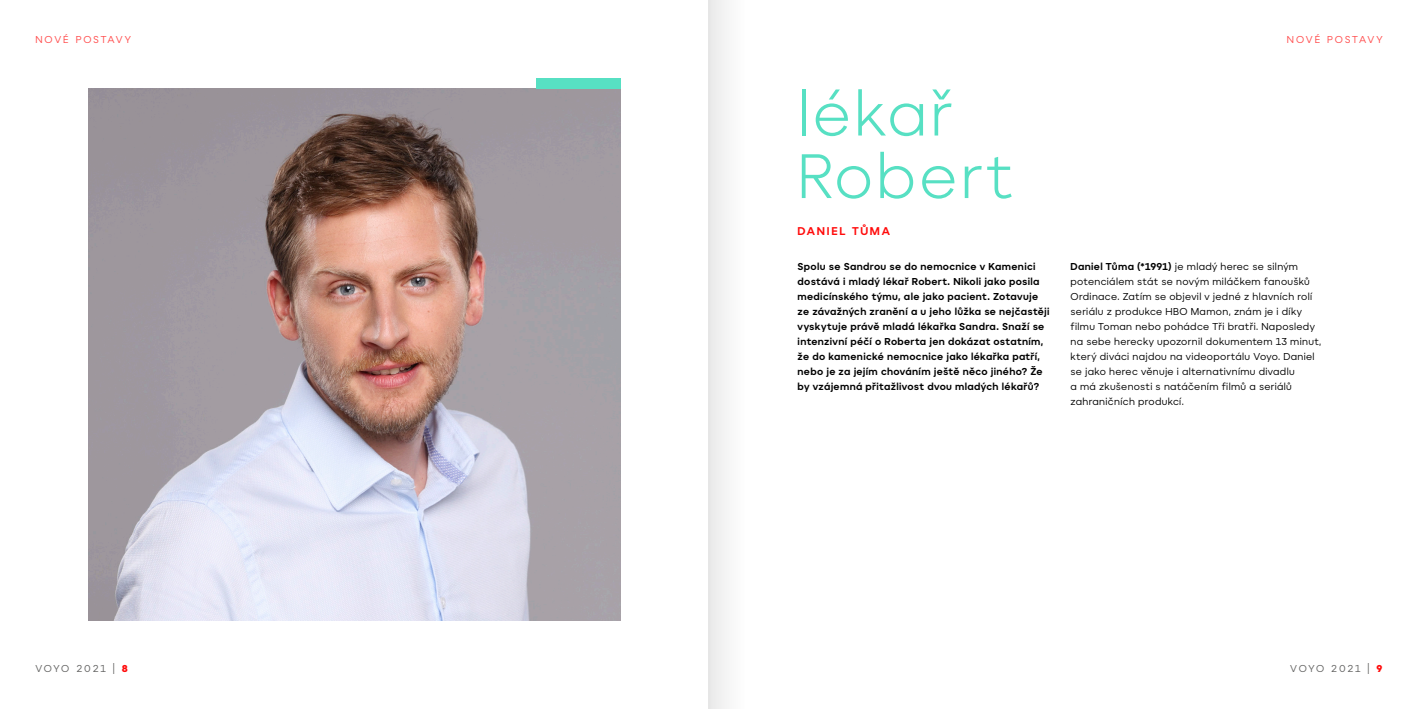
<style>
.page{position:relative;width:1418px;height:709px;background:#fff}
.page>*{position:absolute;margin:0;border:0;box-sizing:border-box;transform-origin:0 0}
.t1{font:62.5px/62.5px "Organica L";letter-spacing:.05em;color:#57e0c3}
.t2{font:700 11.25px "Organica R";letter-spacing:.15em;color:#ff0b0b}
.t3{font:10px/15px "Organica R";letter-spacing:.03em;color:#000}
.t4{font:700 10px/15px "Organica R";letter-spacing:.03em;color:#000}
.t5{font:10px "Organica R";letter-spacing:.175em;color:#ff4d4d}
.t6{font:10px "Organica R";letter-spacing:.16em;color:#636362}
.s1{font-weight:700}
.s2{font-family:"Organica M";font-weight:700;color:#ff0b0b}
</style>
<div class="page">
<div style="left:709px;top:0;width:35px;height:709px;background:#f4f4f4"></div>
<img style="left:89px;top:89px;width:531px;height:531px">
<div style="left:536px;top:78px;width:84px;height:11px;background:#57e0c3"></div>
<p class="t5" style="left:35px;top:34px;width:97px">NOVÉ POSTAVY</p>
<p class="t5" style="left:1286px;top:34px;width:97px">NOVÉ POSTAVY</p>
<p class="t1" style="left:797px;top:81px;width:217px">lékař<br>Robert</p>
<p class="t2" style="left:797px;top:225px;width:94px">DANIEL TŮMA</p>
<p class="t4" style="left:797px;top:259px;width:253px">Spolu se Sandrou se do nemocnice v Kamenici dostává i mladý lékař Robert. Nikoli jako posila medicínského týmu, ale jako pacient. Zotavuje ze závažných zranění a u jeho lůžka se nejčastěji vyskytuje právě mladá lékařka Sandra. Snaží se intenzivní péčí o Roberta jen dokázat ostatním, že do kamenické nemocnice jako lékařka patří, nebo je za jejím chováním ještě něco jiného? Že by vzájemná přitažlivost dvou mladých lékařů?</p>
<p class="t3" style="left:1070px;top:259px;width:252px"><span class="s1">Daniel Tůma (*1991)</span> je mladý herec se silným potenciálem stát se novým miláčkem fanoušků Ordinace. Zatím se objevil v jedné z hlavních rolí seriálu z produkce HBO Mamon, znám je i díky filmu Toman nebo pohádce Tři bratři. Naposledy na sebe herecky upozornil dokumentem 13 minut, který diváci najdou na videoportálu Voyo. Daniel se jako herec věnuje i alternativnímu divadlu<br>a má zkušenosti s natáčením filmů a seriálů zahraničních produkcí.</p>
<p class="t6" style="left:35px;top:662px;width:94px">VOYO 2021 | <span class="s2">8</span></p>
<p class="t6" style="left:1290px;top:662px;width:94px">VOYO 2021 | <span class="s2">9</span></p>
</div>
